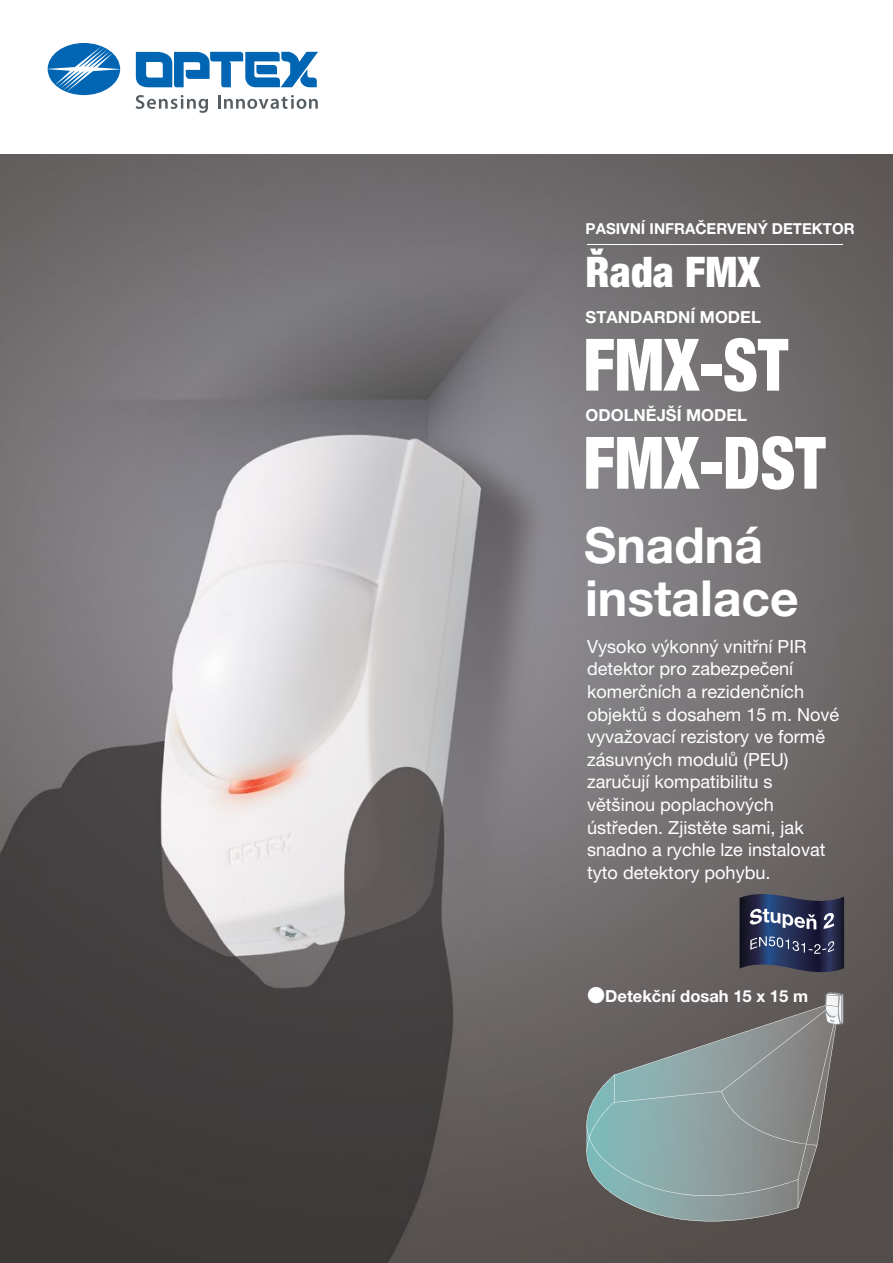
<style>
.page{position:relative;width:893px;height:1263px;background:#fff}
.page>*{position:absolute;margin:0;border:0;box-sizing:border-box;transform-origin:0 0}
.t1{font:900 condensed 72.45px "Helvetica Neue LT Pro";color:#fff;scale:.9 1}
.t2{font:700 49.8px/52.5px "Helvetica Neue LT Pro";color:#fff}
.t3{font:900 condensed 42.3px "Helvetica Neue LT Pro";color:#fff}
.t4{font:18.15px/22.6px "Helvetica Neue LT Pro";color:#fff}
.t5{font:700 16.65px "Helvetica Neue LT Pro";color:#fff}
.t6{font:700 15.15px "Helvetica Neue LT Pro";color:#fff}
.s1{font-family:"Koz Go Pro";font-weight:400;font-size:18.15px}
</style>
<div class="page">
<img style="left:0;top:154px;width:893px;height:1109px">
<svg style="left:136px;top:95px;width:72px;height:18px"></svg>
<hr style="left:218px;top:95px;width:3px;height:14px;background:#565e63">
<svg style="left:224px;top:95px;width:94px;height:14px"></svg>
<div style="left:48px;top:43px;width:72px;height:52px;background:#0066b3;border-radius:50%"></div>
<svg style="left:48px;top:47px;width:72px;height:44px"></svg>
<svg style="left:136px;top:52px;width:182px;height:36px"></svg>
<hr style="left:587px;top:244px;width:256px;height:1px;background:#fff">
<svg style="left:586px;top:1010px;width:252px;height:211px;background:#747b79"></svg>
<svg style="left:798px;top:1196px;width:1px;height:12px"></svg>
<svg style="left:587px;top:1005px;width:251px;height:191px;background:#7f8b8b"></svg>
<svg style="left:740px;top:894px;width:104px;height:83px;background:#3f445f"></svg>
<svg style="left:825px;top:992px;width:18px;height:32px"></svg>
<p class="t6" style="left:586px;top:219px;width:271px">PASIVNÍ INFRAČERVENÝ DETEKTOR</p>
<h3 class="t3" style="left:586px;top:246px;width:176px">Řada FMX</h3>
<p class="t5" style="left:586px;top:307px;width:177px">STANDARDNÍ MODEL</p>
<h1 class="t1" style="left:583px;top:320px;width:229px">FMX-ST</h1>
<p class="t5" style="left:586px;top:405px;width:163px">ODOLNĚJŠÍ MODEL</p>
<h1 class="t1" style="left:583px;top:418px;width:271px">FMX-DST</h1>
<h2 class="t2" style="left:584px;top:518px;width:216px">Snadná instalace</h2>
<p class="t4" style="left:587px;top:635px;width:254px">Vysoko výkonný vnitřní PIR detektor pro zabezpečení komerčních a rezidenčních objektů s dosahem 15 m. Nové vyvažovací rezistory ve formě zásuvných modulů (PEU) zaručují kompatibilitu s většinou poplachových ústředen. Zjistěte sami, jak snadno a rychle lze instalovat tyto detektory pohybu.</p>
<p class="t5" style="left:587px;top:985px;width:222px"><span class="s1">●</span>Detekční dosah 15 x 15 m</p>
</div>
